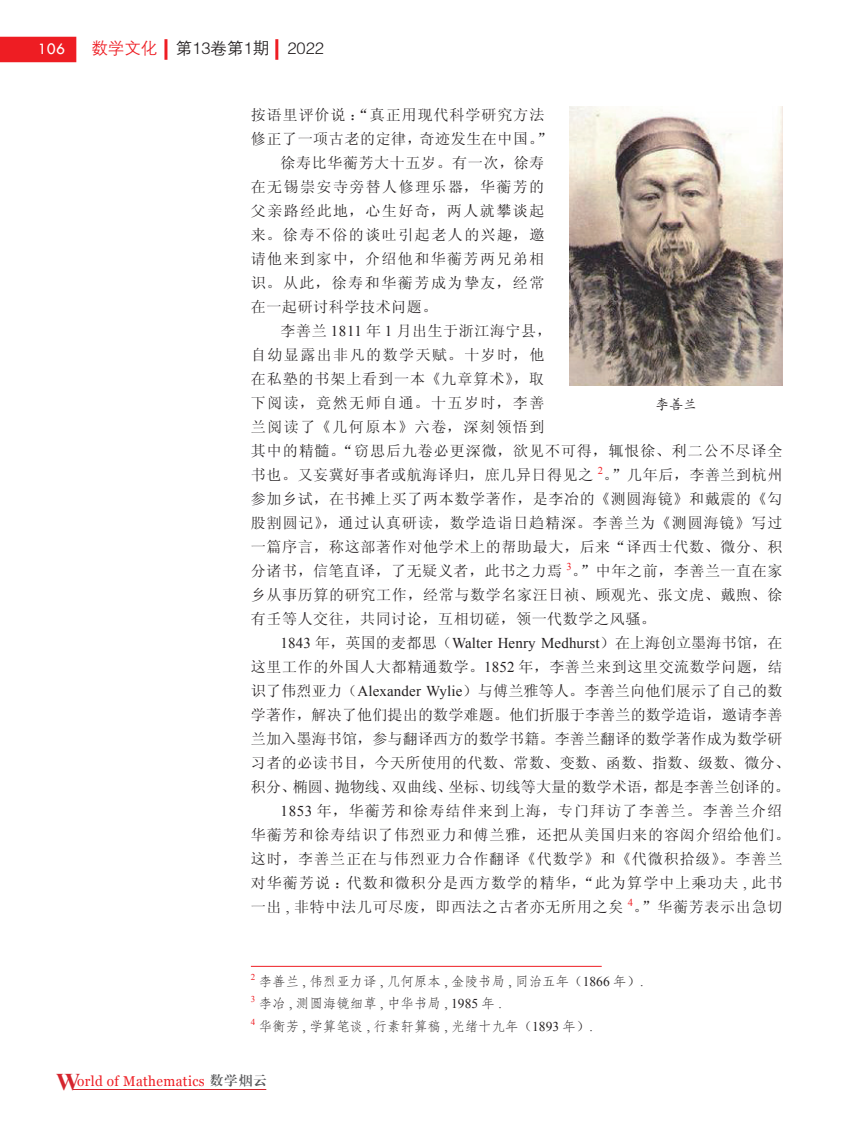
<style>
.page{position:relative;width:859px;height:1123px;background:#fff}
.page>*{position:absolute;margin:0;border:0;box-sizing:border-box;transform-origin:0 0}
.t1{font:16.5px "FZZDXK GBK1 0";color:#231f20}
.t2{font:16.5px "Tw Cen";color:#fff}
.t3{font:15px "Sim Sun";letter-spacing:.045em;color:#231f20}
.t4{font:15px "Sim Sun";letter-spacing:.015em;color:#231f20}
.t5{font:15px "Sim Sun";letter-spacing:.1em;color:#231f20}
.t6{font:15px "Times New Roman";letter-spacing:.01em;color:#231f20}
.t7{font:15px "Sim Sun";letter-spacing:.01em;color:#231f20}
.t8{font:15px "Sim Sun";letter-spacing:.095em;color:#231f20}
.t9{font:15px "Sim Sun";letter-spacing:.105em;color:#231f20}
.t10{font:15px "Sim Sun";letter-spacing:.07em;color:#231f20}
.t11{font:15px "Sim Sun";letter-spacing:.075em;color:#231f20}
.t12{font:14.1px "Georgia";letter-spacing:.03em;color:#ee1d23;scale:.95 1}
.t13{font:13.5px "FZFSK GBK1 0";color:#231f20}
.t14{font:13.5px "FZKTK GBK1 0";color:#231f20}
.t15{font:9px "Times New Roman";color:#ee1d23}
.s1{color:#ee1d23}
.s2{font-family:"Times New Roman"}
.s3{font-family:"Sim Sun"}
.s4{font-family:"Times New Roman";font-weight:700;font-size:24px;color:#d5252e}
.s5{font-family:"FZXBSK GBK1 0";font-size:13.05px;color:#57585a}
</style>
<div class="page">
<hr style="left:73px;top:1089px;width:193px;height:1px;background:#d5252e">
<div style="left:0;top:37px;width:76px;height:25px;background:#ee1d23"></div>
<hr style="left:164px;top:39px;width:3px;height:21px;background:#ee1d23">
<hr style="left:275px;top:39px;width:3px;height:21px;background:#ee1d23">
<img style="left:570px;top:106px;width:212px;height:280px">
<hr style="left:251px;top:966px;width:351px;height:1px;background:#ee1d23">
<p class="t2" style="left:38px;top:39px;width:29px">106</p>
<p class="t1" style="left:91px;top:40px;width:234px"><span class="s1">数学文化</span> 第13卷第1期 2022</p>
<p class="t3" style="left:251px;top:107px;width:295px">按语里评价说：“真正用现代科学研究方法</p>
<p class="t3" style="left:251px;top:131px;width:302px">修正了一项古老的定律，奇迹发生在中国。”</p>
<p class="t3" style="left:281px;top:155px;width:265px">徐寿比华蘅芳大十五岁。有一次，徐寿</p>
<p class="t8" style="left:251px;top:179px;width:295px">在无锡崇安寺旁替人修理乐器，华蘅芳的</p>
<p class="t5" style="left:251px;top:203px;width:295px">父亲路经此地，心生好奇，两人就攀谈起</p>
<p class="t5" style="left:251px;top:227px;width:295px">来。徐寿不俗的谈吐引起老人的兴趣，邀</p>
<p class="t8" style="left:251px;top:251px;width:295px">请他来到家中，介绍他和华蘅芳两兄弟相</p>
<p class="t9" style="left:251px;top:275px;width:295px">识。从此，徐寿和华蘅芳成为挚友，经常</p>
<p class="t3" style="left:251px;top:299px;width:188px">在一起研讨科学技术问题。</p>
<p class="t3" style="left:281px;top:323px;width:273px">李善兰 <span class="s2">1811</span> 年 <span class="s2">1</span> 月出生于浙江海宁县，</p>
<p class="t5" style="left:251px;top:347px;width:295px">自幼显露出非凡的数学天赋。十岁时，他</p>
<p class="t3" style="left:251px;top:371px;width:295px">在私塾的书架上看到一本《九章算术》，取</p>
<p class="t9" style="left:251px;top:395px;width:295px">下阅读，竟然无师自通。十五岁时，李善</p>
<p class="t5" style="left:251px;top:419px;width:295px">兰阅读了《几何原本》六卷，深刻领悟到</p>
<p class="t3" style="left:251px;top:443px;width:533px">其中的精髓。“窃思后九卷必更深微，欲见不可得，辄恨徐、利二公不尽译全</p>
<p class="t3" style="left:251px;top:467px;width:533px">书也。又妄冀好事者或航海译归，庶几异日得见之 <sup>2</sup>。”几年后，李善兰到杭州</p>
<p class="t3" style="left:251px;top:491px;width:533px">参加乡试，在书摊上买了两本数学著作，是李冶的《测圆海镜》和戴震的《勾</p>
<p class="t3" style="left:251px;top:515px;width:533px">股割圆记》，通过认真研读，数学造诣日趋精深。李善兰为《测圆海镜》写过</p>
<p class="t3" style="left:251px;top:539px;width:533px">一篇序言，称这部著作对他学术上的帮助最大，后来“译西士代数、微分、积</p>
<p class="t3" style="left:251px;top:563px;width:533px">分诸书，信笔直译，了无疑义者，此书之力焉 <sup>3</sup>。”中年之前，李善兰一直在家</p>
<p class="t3" style="left:251px;top:587px;width:533px">乡从事历算的研究工作，经常与数学名家汪日祯、顾观光、张文虎、戴煦、徐</p>
<p class="t3" style="left:251px;top:611px;width:407px">有壬等人交往，共同讨论，互相切磋，领一代数学之风骚。</p>
<p class="t6" style="left:281px;top:633px;width:503px">1843 <span class="s3">年，英国的麦都思（</span>Walter Henry Medhurst<span class="s3">）在上海创立墨海书馆，在</span></p>
<p class="t3" style="left:251px;top:659px;width:533px">这里工作的外国人大都精通数学。<span class="s2">1852</span> 年，李善兰来到这里交流数学问题，结</p>
<p class="t4" style="left:251px;top:683px;width:533px">识了伟烈亚力（<span class="s2">Alexander Wylie</span>）与傅兰雅等人。李善兰向他们展示了自己的数</p>
<p class="t4" style="left:251px;top:707px;width:533px">学著作，解决了他们提出的数学难题。他们折服于李善兰的数学造诣，邀请李善</p>
<p class="t4" style="left:251px;top:731px;width:533px">兰加入墨海书馆，参与翻译西方的数学书籍。李善兰翻译的数学著作成为数学研</p>
<p class="t3" style="left:251px;top:755px;width:541px">习者的必读书目，今天所使用的代数、常数、变数、函数、指数、级数、微分、</p>
<p class="t7" style="left:251px;top:779px;width:540px">积分、椭圆、抛物线、双曲线、坐标、切线等大量的数学术语，都是李善兰创译的。</p>
<p class="t11" style="left:281px;top:803px;width:503px"><span class="s2">1853</span> 年，华蘅芳和徐寿结伴来到上海，专门拜访了李善兰。李善兰介绍</p>
<p class="t3" style="left:251px;top:827px;width:541px">华蘅芳和徐寿结识了伟烈亚力和傅兰雅，还把从美国归来的容闳介绍给他们。</p>
<p class="t3" style="left:251px;top:851px;width:533px">这时，李善兰正在与伟烈亚力合作翻译《代数学》和《代微积拾级》。李善兰</p>
<p class="t10" style="left:251px;top:875px;width:533px">对华蘅芳说：代数和微积分是西方数学的精华，“此为算学中上乘功夫 <span class="s2">,</span> 此书</p>
<p class="t3" style="left:251px;top:899px;width:533px">一出 <span class="s2">,</span> 非特中法几可尽废，即西法之古者亦无所用之矣 <sup>4</sup>。”华蘅芳表示出急切</p>
<p class="t14" style="left:656px;top:397px;width:43px">李善兰</p>
<p class="t15" style="left:251px;top:971px;width:6px">2</p>
<p class="t13" style="left:259px;top:974px;width:386px">李善兰 <span class="s2">,</span> 伟烈亚力译 <span class="s2">,</span> 几何原本 <span class="s2">,</span> 金陵书局 <span class="s2">,</span> 同治五年<span class="s3">（</span><span class="s2">1866</span> 年<span class="s3">）</span><span class="s2">.</span></p>
<p class="t15" style="left:251px;top:993px;width:6px">3</p>
<p class="t13" style="left:259px;top:996px;width:244px">李冶 <span class="s2">,</span> 测圆海镜细草 <span class="s2">,</span> 中华书局 <span class="s2">, 1985</span> 年 <span class="s2">.</span></p>
<p class="t15" style="left:251px;top:1015px;width:6px">4</p>
<p class="t13" style="left:259px;top:1018px;width:336px">华衡芳 <span class="s2">,</span> 学算笔谈 <span class="s2">,</span> 行素轩算稿 <span class="s2">,</span> 光绪十九年<span class="s3">（</span><span class="s2">1893</span> 年<span class="s3">）</span><span class="s2">.</span></p>
<p class="t12" style="left:56px;top:1071px;width:223px"><span class="s4">W</span>orld of Mathematics <span class="s5">数学烟云</span></p>
</div>
